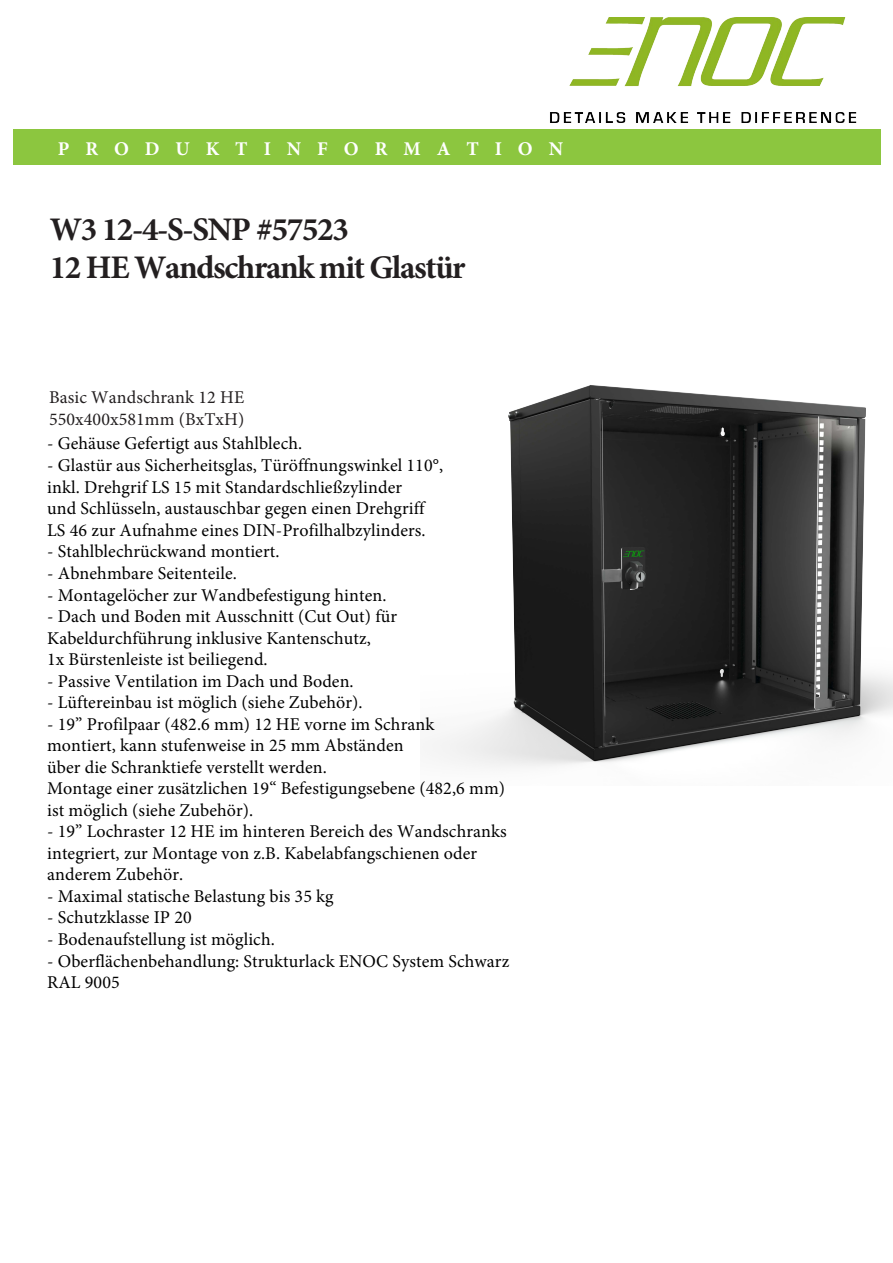
<style>
.page{position:relative;width:893px;height:1263px;background:#fff}
.page>*{position:absolute;margin:0;border:0;box-sizing:border-box;transform-origin:0 0}
.t1{font:700 33px/38.4px "Minion Pro";letter-spacing:-.04em;color:#231f20}
.t2{font:700 19.5px "Minion Pro";color:#fff}
.t3{font:18px/21.5px "Minion Pro";letter-spacing:.005em;color:#000}
.t4{font:18px/22.8px "Minion Pro";letter-spacing:.005em;color:#231f20}
</style>
<div class="page">
<div style="left:13px;top:130px;width:867px;height:35px;background:#8cc63f"></div>
<img style="left:550px;top:17px;width:306px;height:106px">
<img style="left:432px;top:385px;width:460px;height:382px">
<p class="t2" style="left:58px;top:135px;width:507px">P R O D U K T I N F O R M A T I O N</p>
<h1 class="t1" style="left:50px;top:210px;width:417px">W3 12-4-S-SNP #57523<br>12 HE Wandschrank mit Glastür</h1>
<p class="t4" style="left:49px;top:386px;width:197px">Basic Wandschrank 12 HE<br>550x400x581mm (BxTxH)</p>
<p class="t3" style="left:47px;top:433px;width:256px">- Gehäuse Gefertigt aus Stahlblech.</p>
<p class="t3" style="left:47px;top:455px;width:397px">- Glastür aus Sicherheitsglas, Türöffnungswinkel 110°, inkl. Drehgrif LS 15 mit Standardschließzylinder<br>und Schlüsseln, austauschbar gegen einen Drehgriff LS 46 zur Aufnahme eines DIN-Profilhalbzylinders.</p>
<p class="t3" style="left:47px;top:541px;width:234px">- Stahlblechrückwand montiert.</p>
<p class="t3" style="left:47px;top:563px;width:191px">- Abnehmbare Seitenteile.</p>
<p class="t3" style="left:47px;top:584px;width:341px">- Montagelöcher zur Wandbefestigung hinten.</p>
<p class="t3" style="left:47px;top:606px;width:351px">- Dach und Boden mit Ausschnitt (Cut Out) für<br>Kabeldurchführung inklusive Kantenschutz,<br>1x Bürstenleiste ist beiliegend.</p>
<p class="t3" style="left:47px;top:670px;width:308px">- Passive Ventilation im Dach und Boden.</p>
<p class="t3" style="left:47px;top:692px;width:317px">- Lüftereinbau ist möglich (siehe Zubehör).</p>
<p class="t3" style="left:47px;top:713px;width:459px">- 19” Profilpaar (482.6 mm) 12 HE vorne im Schrank montiert, kann stufenweise in 25 mm Abständen<br>über die Schranktiefe verstellt werden.<br>Montage einer zusätzlichen 19“ Befestigungsebene (482,6 mm) ist möglich (siehe Zubehör).</p>
<p class="t3" style="left:47px;top:821px;width:461px">- 19” Lochraster 12 HE im hinteren Bereich des Wandschranks integriert, zur Montage von z.B. Kabelabfangschienen oder anderem Zubehör.</p>
<p class="t3" style="left:47px;top:885px;width:288px">- Maximal statische Belastung bis 35 kg</p>
<p class="t3" style="left:47px;top:907px;width:146px">- Schutzklasse IP 20</p>
<p class="t3" style="left:47px;top:929px;width:229px">- Bodenaufstellung ist möglich.</p>
<p class="t3" style="left:47px;top:950px;width:463px">- Oberflächenbehandlung: Strukturlack ENOC System Schwarz<br>RAL 9005</p>
</div>
